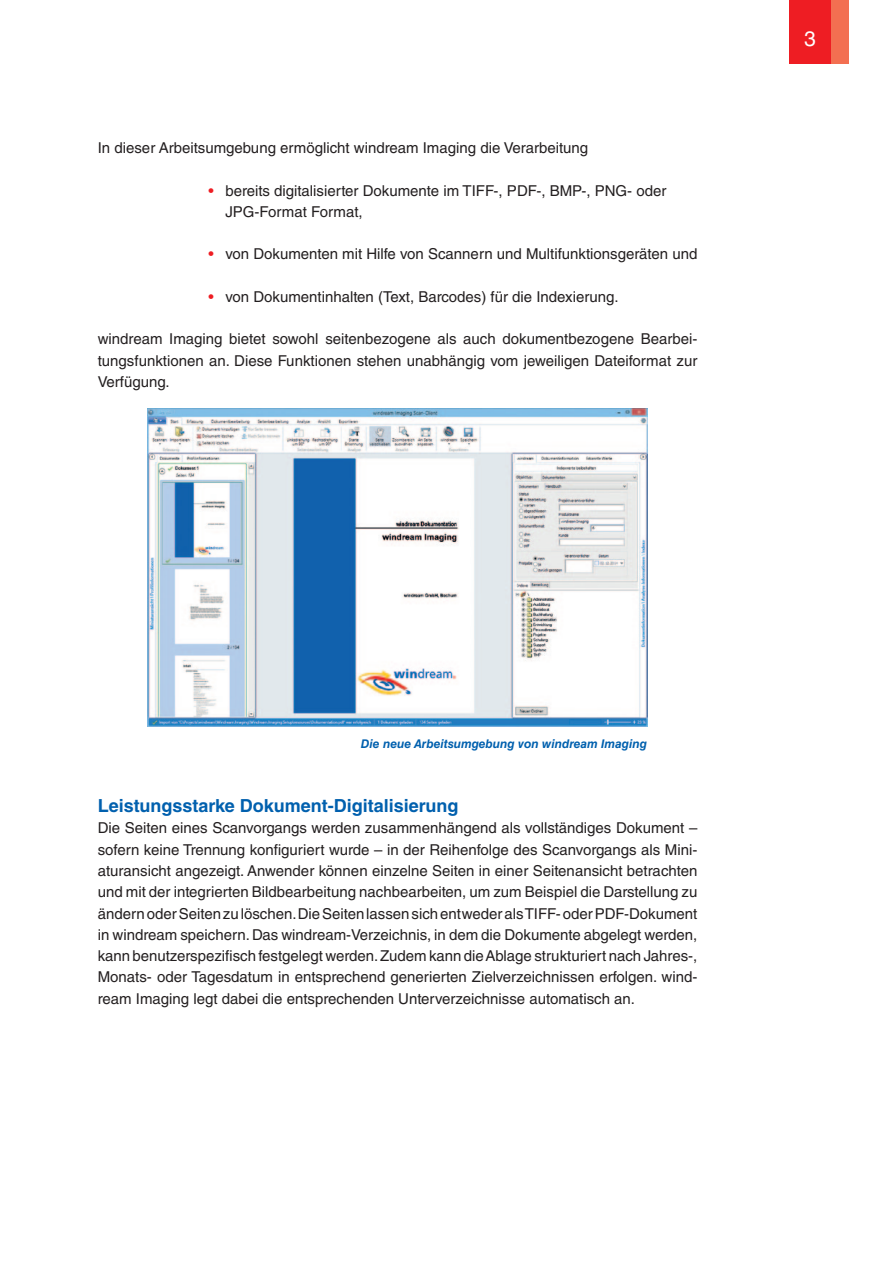
<style>
.page{position:relative;width:893px;height:1263px;background:#fff}
.page>*{position:absolute;margin:0;border:0;box-sizing:border-box;transform-origin:0 0}
.t1{font:21px "Helvetica LT Std";color:#fff}
.t2{font:700 18px "Helvetica LT Std";color:#0160ae}
.t3{font:15px/21.3px "Helvetica LT Std";color:#231f20;text-align:justify}
.t4{font:italic 700 12px "Helvetica LT Std";color:#0160ae}
.s1{color:#ee1d23}
</style>
<div class="page">
<div style="left:789px;top:0;width:42px;height:64px;background:#ee1d23"></div>
<div style="left:831px;top:0;width:17px;height:64px;background:#f36f51"></div>
<img style="left:148px;top:408px;width:499px;height:319px">
<p class="t3" style="left:98px;top:137px;width:492px">In dieser Arbeitsumgebung ermöglicht windream Imaging die Verarbeitung</p>
<p class="t3" style="left:225px;top:180px;width:443px;text-indent:-17px"><span class="s1">•</span> bereits digitalisierter Dokumente im TIFF-, PDF-, BMP-, PNG- oder<br>JPG-Format Format,</p>
<p class="t3" style="left:208px;top:243px;width:490px"><span class="s1">•</span> von Dokumenten mit Hilfe von Scannern und Multifunktionsgeräten und</p>
<p class="t3" style="left:208px;top:286px;width:412px"><span class="s1">•</span> von Dokumentinhalten (Text, Barcodes) für die Indexierung.</p>
<p class="t3" style="left:98px;top:328px;width:601px">windream Imaging bietet sowohl seitenbezogene als auch dokumentbezogene Bearbei&shy;tungsfunktionen an. Diese Funktionen stehen unabhängig vom jeweiligen Dateiformat zur Verfügung.</p>
<h1 class="t1" style="left:804px;top:26px;width:13px">3</h1>
<p class="t4" style="left:361px;top:736px;width:288px">Die neue Arbeitsumgebung von windream Imaging</p>
<p class="t2" style="left:98px;top:795px;width:362px">Leistungsstarke Dokument-Digitalisierung</p>
<p class="t3" style="left:98px;top:817px;width:601px">Die Seiten eines Scanvorgangs werden zusammenhängend als vollständiges Dokument – sofern keine Trennung konfiguriert wurde – in der Reihenfolge des Scanvorgangs als Mini&shy;aturansicht angezeigt. Anwender können einzelne Seiten in einer Seitenansicht betrachten und mit der integrierten Bildbearbeitung nachbearbeiten, um zum Beispiel die Darstellung zu ändern oder Seiten zu löschen. Die Seiten lassen sich entweder als TIFF- oder PDF-Dokument in windream speichern. Das windream-Verzeichnis, in dem die Dokumente abgelegt werden, kann benutzerspezifisch festgelegt werden. Zudem kann die Ablage strukturiert nach Jahres-, Monats- oder Tagesdatum in entsprechend generierten Zielverzeichnissen erfolgen. wind&shy;ream Imaging legt dabei die entsprechenden Unterverzeichnisse automatisch an.</p>
</div>
